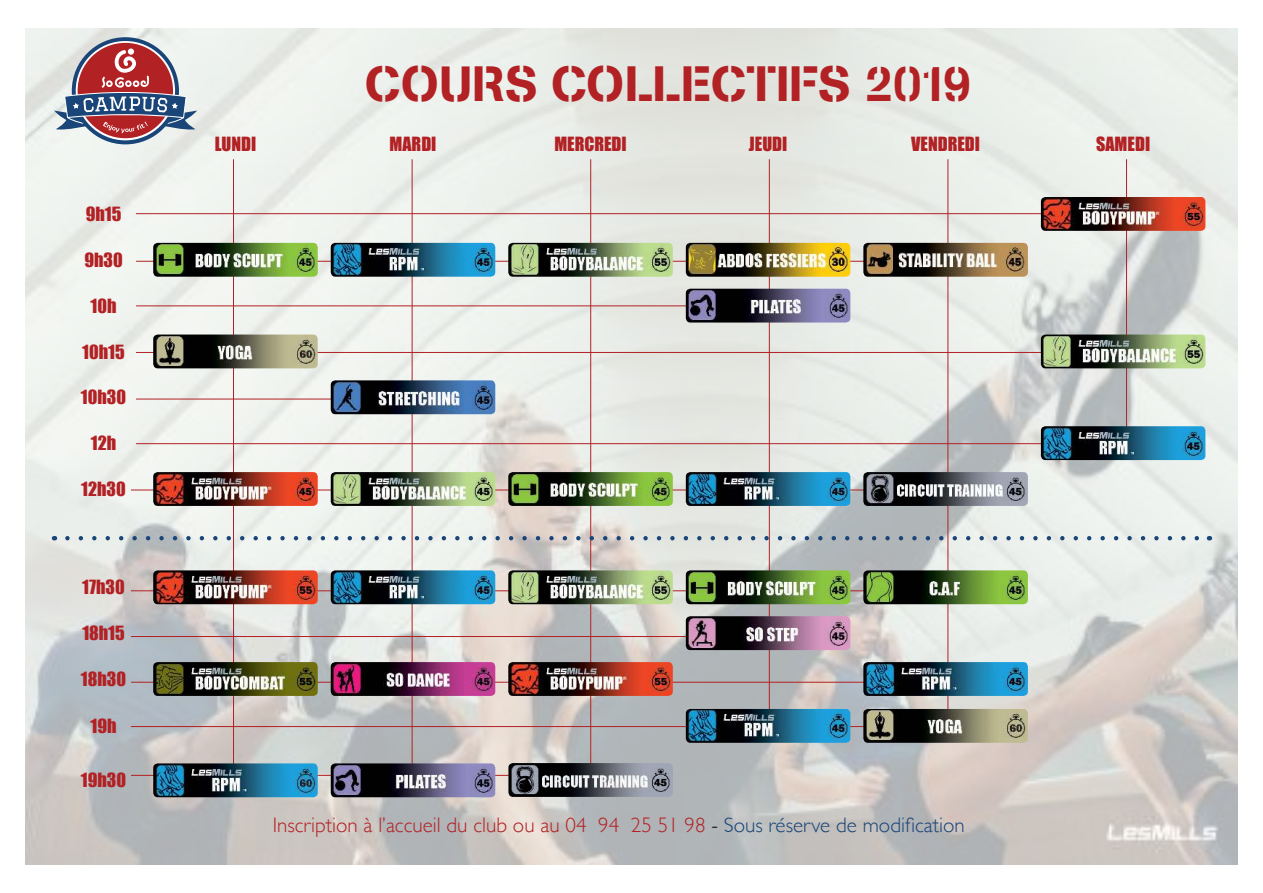
<style>
.page{position:relative;width:1263px;height:893px;background:#fff}
.page>*{position:absolute;margin:0;border:0;box-sizing:border-box;transform-origin:0 0}
.t1{font:49.5px "Stencilia A";color:#b22124}
.t2{font:300 21px "Gill Sans";color:#b22124}
.t3{font:18px "Impact";color:#b22124}
.s1{color:#000}
.s2{color:#1a4578}
</style>
<div class="page">
<img style="left:25px;top:28px;width:1213px;height:836px">
<hr style="left:136px;top:213px;width:921px;height:1px;background:#b22124">
<hr style="left:233px;top:159px;width:1px;height:616px;background:#b22124">
<hr style="left:412px;top:159px;width:1px;height:616px;background:#b22124">
<hr style="left:590px;top:159px;width:1px;height:616px;background:#b22124">
<hr style="left:769px;top:159px;width:1px;height:578px;background:#b22124">
<hr style="left:947px;top:159px;width:1px;height:578px;background:#b22124">
<hr style="left:1126px;top:159px;width:1px;height:287px;background:#b22124">
<hr style="left:136px;top:261px;width:811px;height:1px;background:#b22124">
<hr style="left:136px;top:305px;width:695px;height:1px;background:#b22124">
<hr style="left:136px;top:352px;width:941px;height:1px;background:#b22124">
<hr style="left:136px;top:399px;width:328px;height:1px;background:#b22124">
<hr style="left:131px;top:590px;width:877px;height:1px;background:#b22124">
<hr style="left:131px;top:636px;width:656px;height:1px;background:#b22124">
<hr style="left:131px;top:682px;width:759px;height:1px;background:#b22124">
<hr style="left:131px;top:726px;width:759px;height:1px;background:#b22124">
<svg style="left:67px;top:536px;width:1135px;height:4px;background:#aab7c2"></svg>
<hr style="left:131px;top:775px;width:517px;height:1px;background:#b22124">
<hr style="left:131px;top:490px;width:877px;height:1px;background:#b22124">
<hr style="left:136px;top:443px;width:979px;height:1px;background:#b22124">
<img style="left:1041px;top:197px;width:164px;height:34px">
<img style="left:153px;top:243px;width:165px;height:34px">
<img style="left:331px;top:243px;width:164px;height:34px">
<img style="left:508px;top:243px;width:165px;height:34px">
<img style="left:686px;top:243px;width:164px;height:34px">
<img style="left:863px;top:243px;width:165px;height:34px">
<img style="left:686px;top:289px;width:164px;height:34px">
<img style="left:153px;top:335px;width:165px;height:33px">
<img style="left:1041px;top:335px;width:164px;height:33px">
<img style="left:331px;top:380px;width:164px;height:34px">
<img style="left:1041px;top:426px;width:164px;height:34px">
<img style="left:153px;top:472px;width:165px;height:34px">
<img style="left:331px;top:472px;width:164px;height:34px">
<img style="left:508px;top:472px;width:165px;height:34px">
<img style="left:686px;top:472px;width:164px;height:34px">
<img style="left:863px;top:472px;width:165px;height:34px">
<img style="left:153px;top:570px;width:165px;height:34px">
<img style="left:331px;top:570px;width:164px;height:34px">
<img style="left:508px;top:570px;width:165px;height:34px">
<img style="left:686px;top:570px;width:164px;height:34px">
<img style="left:863px;top:570px;width:165px;height:34px">
<img style="left:686px;top:616px;width:164px;height:34px">
<img style="left:153px;top:662px;width:165px;height:34px">
<img style="left:331px;top:662px;width:164px;height:34px">
<img style="left:508px;top:662px;width:165px;height:34px">
<img style="left:863px;top:662px;width:165px;height:34px">
<img style="left:686px;top:709px;width:164px;height:34px">
<img style="left:863px;top:709px;width:165px;height:34px">
<img style="left:153px;top:763px;width:165px;height:34px">
<img style="left:331px;top:763px;width:164px;height:34px">
<svg style="left:54px;top:37px;width:143px;height:107px"></svg>
<img style="left:508px;top:763px;width:165px;height:34px">
<p class="t3" style="left:86px;top:204px;width:37px">9h15</p>
<p class="t3" style="left:84px;top:250px;width:40px">9h30</p>
<p class="t3" style="left:91px;top:296px;width:27px">10h</p>
<p class="t3" style="left:82px;top:342px;width:44px">10h15</p>
<p class="t3" style="left:81px;top:388px;width:47px">10h30</p>
<p class="t3" style="left:91px;top:433px;width:27px">12h</p>
<p class="t3" style="left:81px;top:479px;width:46px">12h30</p>
<p class="t3" style="left:82px;top:578px;width:44px">17h30</p>
<p class="t3" style="left:82px;top:623px;width:44px">18h15</p>
<p class="t3" style="left:81px;top:669px;width:47px">18h30</p>
<p class="t3" style="left:91px;top:716px;width:28px">19h</p>
<p class="t3" style="left:81px;top:771px;width:47px">19h30</p>
<h1 class="t1" style="left:366px;top:54px;width:608px">COURS COLLECTIFS 2019</h1>
<p class="t3" style="left:215px;top:134px;width:43px">LUNDI</p>
<p class="t3" style="left:390px;top:134px;width:48px">MARDI</p>
<p class="t3" style="left:554px;top:134px;width:74px">MERCREDI</p>
<p class="t3" style="left:749px;top:134px;width:40px">JEUDI</p>
<p class="t3" style="left:911px;top:134px;width:70px">VENDREDI</p>
<p class="t3" style="left:1096px;top:134px;width:55px">SAMEDI</p>
<p class="t2" style="left:273px;top:816px;width:693px">Inscription à l’accueil du club ou au 04 94 25 51 98 <span class="s1">-</span> <span class="s2">Sous réserve de modiication</span></p>
</div>
